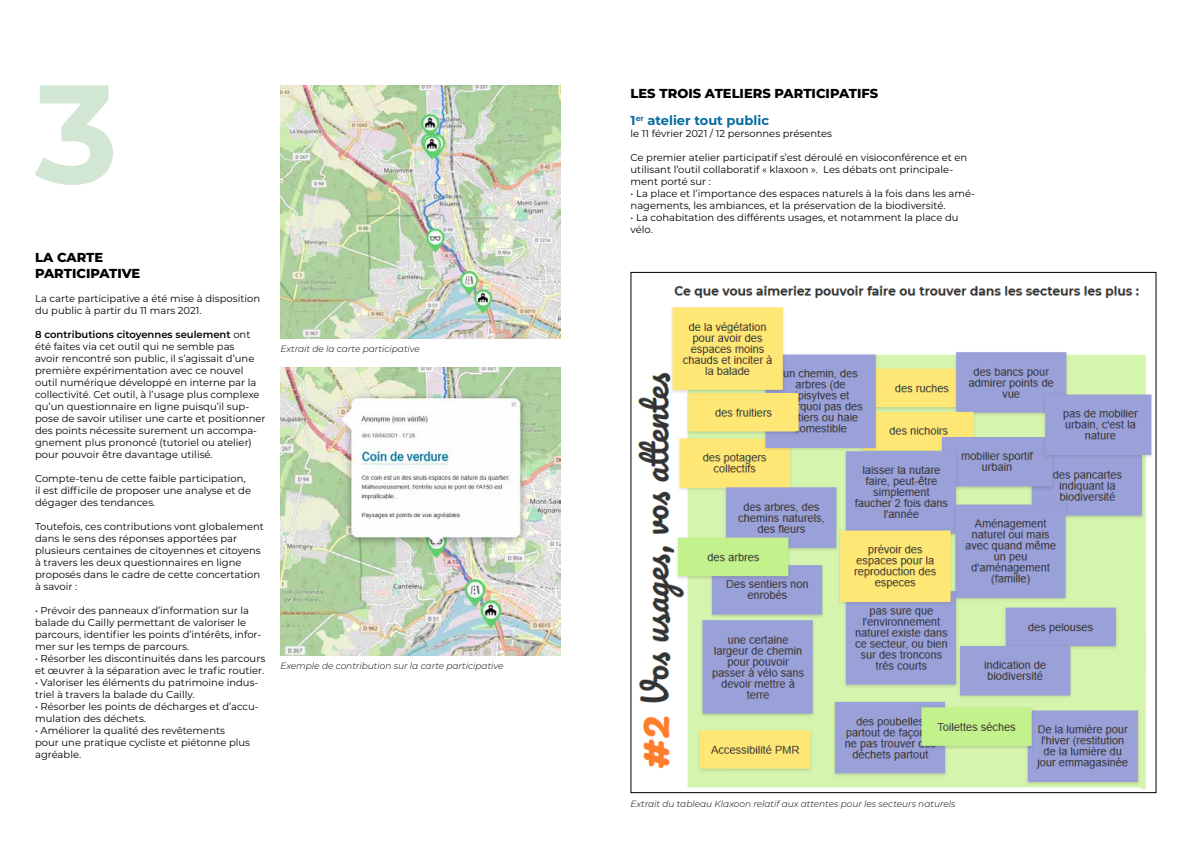
<style>
.page{position:relative;width:1191px;height:842px;background:#fff}
.page>*{position:absolute;margin:0;border:0;box-sizing:border-box;transform-origin:0 0}
.t1{font:700 140px "Montserrat";color:#d2e7d3}
.t2{font:800 13px/15.6px "Montserrat";color:#000}
.t3{font:10px/12px "Montserrat";color:#000}
.t4{font:italic 300 9px "Montserrat";color:#000}
.s1{font-weight:600}
.s2{font-weight:700;color:#066ba1}
</style>
<div class="page">
<img style="left:280px;top:368px;width:280px;height:287px">
<img style="left:280px;top:85px;width:280px;height:253px">
<img style="left:638px;top:285px;width:514px;height:504px">
<h1 class="t1" style="left:35px;top:33px;width:84px">3</h1>
<h2 class="t2" style="left:35px;top:249px;width:107px">LA CARTE<br>PARTICIPATIVE</h2>
<p class="t3" style="left:35px;top:292px;width:227px">La carte participative a été mise à disposition du public à partir du 11 mars 2021.</p>
<p class="t3" style="left:35px;top:328px;width:232px"><span class="s1">8 contributions citoyennes seulement</span> ont été faites via cet outil qui ne semble pas<br>avoir rencontré son public, il s’agissait d’une première expérimentation avec ce nouvel outil numérique développé en interne par la collectivité. Cet outil, à l’usage plus complexe qu’un questionnaire en ligne puisqu’il sup&shy;pose de savoir utiliser une carte et positionner des points nécessite surement un accompa&shy;gnement plus prononcé (tutoriel ou atelier) pour pouvoir être davantage utilisé.</p>
<p class="t3" style="left:35px;top:472px;width:217px">Compte-tenu de cette faible participation, il est difficile de proposer une analyse et de dégager des tendances.</p>
<p class="t3" style="left:35px;top:520px;width:230px">Toutefois, ces contributions vont globalement dans le sens des réponses apportées par plusieurs centaines de citoyennes et citoyens à travers les deux questionnaires en ligne proposés dans le cadre de cette concertation à savoir :</p>
<p class="t3" style="left:35px;top:604px;width:228px">• Prévoir des panneaux d’information sur la balade du Cailly permettant de valoriser le parcours, identifier les points d’intérêts, infor&shy;mer sur les temps de parcours.</p>
<p class="t3" style="left:35px;top:652px;width:232px">• Résorber les discontinuités dans les parcours et œuvrer à la séparation avec le trafic routier.</p>
<p class="t3" style="left:35px;top:676px;width:225px">• Valoriser les éléments du patrimoine indus&shy;triel à travers la balade du Cailly.</p>
<p class="t3" style="left:35px;top:700px;width:225px">• Résorber les points de décharges et d’accu&shy;mulation des déchets.</p>
<p class="t3" style="left:35px;top:724px;width:216px">• Améliorer la qualité des revêtements pour une pratique cycliste et piétonne plus agréable.</p>
<p class="t4" style="left:280px;top:342px;width:141px">Extrait de la carte participative</p>
<p class="t4" style="left:280px;top:660px;width:225px">Exemple de contribution sur la carte participative</p>
<h2 class="t2" style="left:630px;top:78px;width:249px;line-height:27.6px">LES TROIS ATELIERS PARTICIPATIFS<br><span class="s2">1</span><sup>er</sup> <span class="s2">atelier tout public</span></h2>
<p class="t3" style="left:630px;top:127px;width:203px">le 11 février 2021 / 12 personnes présentes</p>
<p class="t3" style="left:630px;top:151px;width:338px">Ce premier atelier participatif s’est déroulé en visioconférence et en utilisant l’outil collaboratif « klaxoon ». Les débats ont principale&shy;ment porté sur :</p>
<p class="t3" style="left:630px;top:187px;width:346px">• La place et l’importance des espaces naturels à la fois dans les amé&shy;nagements, les ambiances, et la préservation de la biodiversité.</p>
<p class="t3" style="left:630px;top:211px;width:329px">• La cohabitation des différents usages, et notamment la place du vélo.</p>
<p class="t4" style="left:630px;top:798px;width:326px">Extrait du tableau Klaxoon relatif aux attentes pour les secteurs naturels</p>
</div>
